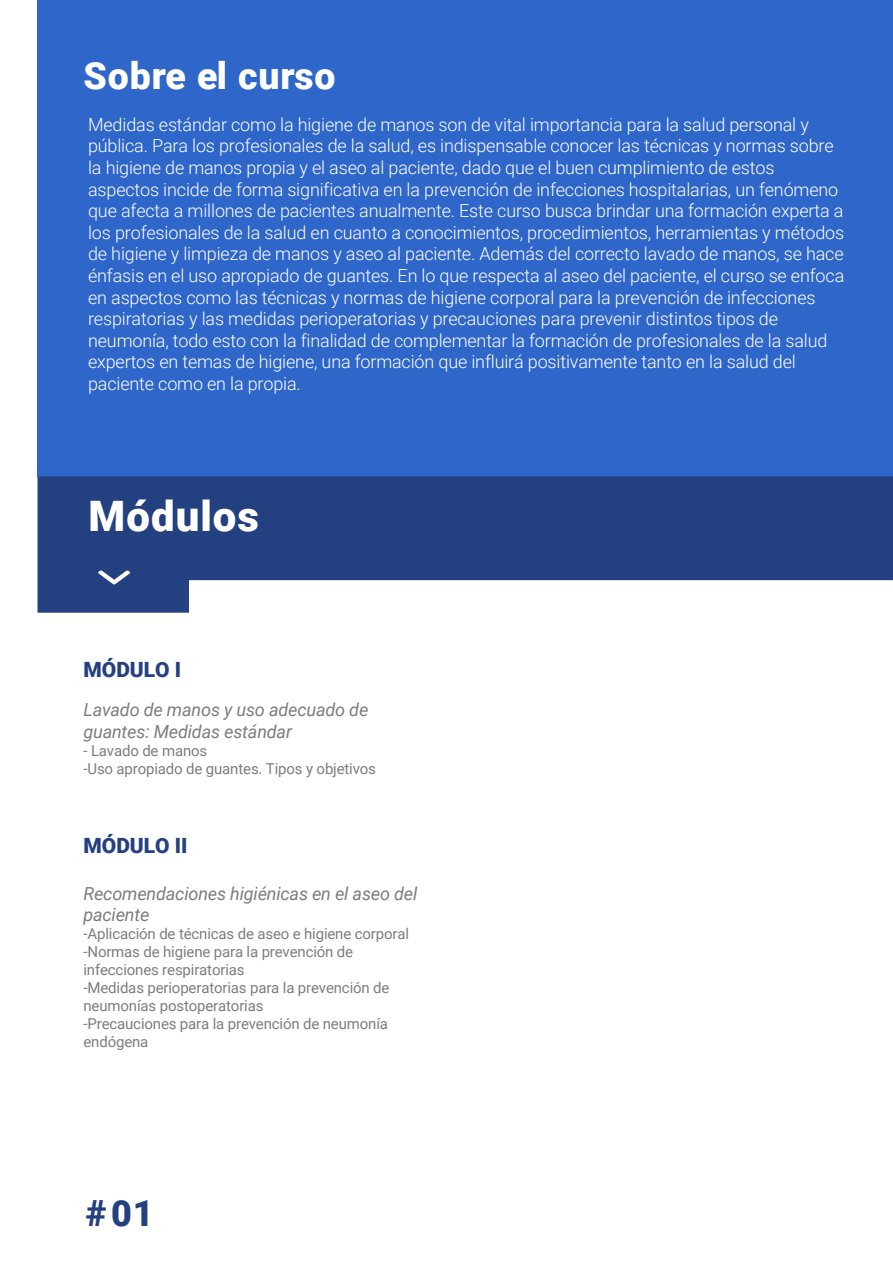
<style>
.page{position:relative;width:893px;height:1263px;background:#fff}
.page>*{position:absolute;margin:0;border:0;box-sizing:border-box;transform-origin:0 0}
.t1{font:900 42px "Roboto";letter-spacing:.025em;color:#fff}
.t2{font:900 37.5px "Roboto";letter-spacing:.02em;color:#fff}
.t3{font:900 36px "Roboto";color:#234181}
.t4{font:900 21px "Roboto";color:#234181}
.t5{font:300 18px/21.6px "Roboto";letter-spacing:-.01em;color:#fff}
.t6{font:italic 18px/21.6px "Roboto";letter-spacing:-.01em;color:#7d7d7d}
.t7{font:15px/18px "Roboto";letter-spacing:-.01em;color:#7d7d7d}
</style>
<div class="page">
<div style="left:38px;top:0;width:855px;height:476px;background:#2f66c9"></div>
<svg style="left:38px;top:476px;width:855px;height:137px;fill:#234181"></svg>
<h2 class="t2" style="left:84px;top:50px;width:254px">Sobre el curso</h2>
<p class="t5" style="left:88px;top:113px;width:758px">Medidas estándar como la higiene de manos son de vital importancia para la salud personal y pública. Para los profesionales de la salud, es indispensable conocer las técnicas y normas sobre la higiene de manos propia y el aseo al paciente, dado que el buen cumplimiento de estos aspectos incide de forma significativa en la prevención de infecciones hospitalarias, un fenómeno que afecta a millones de pacientes anualmente. Este curso busca brindar una formación experta a los profesionales de la salud en cuanto a conocimientos, procedimientos, herramientas y métodos de higiene y limpieza de manos y aseo al paciente. Además del correcto lavado de manos, se hace énfasis en el uso apropiado de guantes. En lo que respecta al aseo del paciente, el curso se enfoca en aspectos como las técnicas y normas de higiene corporal para la prevención de infecciones respiratorias y las medidas perioperatorias y precauciones para prevenir distintos tipos de neumonía, todo esto con la finalidad de complementar la formación de profesionales de la salud expertos en temas de higiene, una formación que influirá positivamente tanto en la salud del paciente como en la propia.</p>
<h1 class="t1" style="left:89px;top:487px;width:172px">Módulos</h1>
<p class="t4" style="left:83px;top:654px;width:99px">MÓDULO I</p>
<p class="t6" style="left:83px;top:698px;width:286px">Lavado de manos y uso adecuado de guantes: Medidas estándar</p>
<p class="t7" style="left:83px;top:741px;width:294px">- Lavado de manos<br>-Uso apropiado de guantes. Tipos y objetivos</p>
<p class="t4" style="left:83px;top:831px;width:105px">MÓDULO II</p>
<p class="t6" style="left:83px;top:882px;width:335px">Recomendaciones higiénicas en el aseo del paciente</p>
<p class="t7" style="left:83px;top:924px;width:327px">-Aplicación de técnicas de aseo e higiene corporal -Normas de higiene para la prevención de infecciones respiratorias<br>-Medidas perioperatorias para la prevención de neumonías postoperatorias<br>-Precauciones para la prevención de neumonía endógena</p>
<h3 class="t3" style="left:86px;top:1188px;width:69px">#01</h3>
</div>
